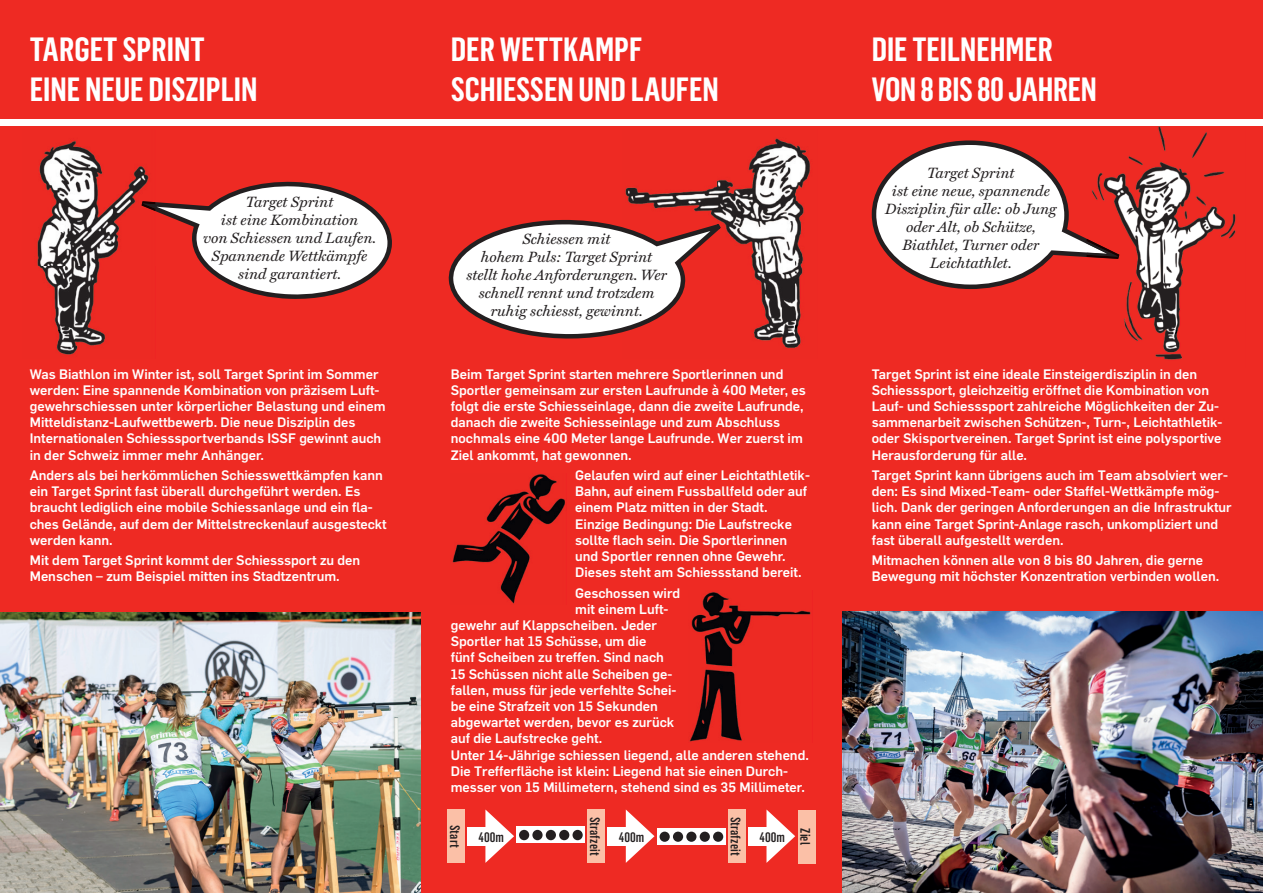
<style>
.page{position:relative;width:1263px;height:893px;background:#ee2a23}
.page>*{position:absolute;margin:0;border:0;box-sizing:border-box;transform-origin:0 0}
.t1{font:600 33px/39.6px "Flama Condensed";color:#fff}
.t2{font:italic 15px/18px "Miller Text";color:#231f20;text-align:center}
.t3{font:500 13.5px/16.2px "Flama";color:#fff}
.t4{font:500 13.5px "Flama Condensed";color:#231f20}
</style>
<div class="page">
<img style="left:625px;top:138px;width:186px;height:211px">
<svg style="left:872px;top:140px;width:214px;height:149px"></svg>
<div style="left:0;top:119px;width:1263px;height:6px;background:#fff"></div>
<img style="left:37px;top:141px;width:112px;height:214px">
<svg style="left:142px;top:181px;width:250px;height:119px"></svg>
<svg style="left:448px;top:216px;width:289px;height:124px"></svg>
<img style="left:0;top:612px;width:421px;height:281px">
<img style="left:452px;top:474px;width:114px;height:130px">
<img style="left:689px;top:592px;width:122px;height:150px">
<div style="left:467px;top:827px;width:18px;height:18px;background:#fff"></div>
<svg style="left:485px;top:809px;width:29px;height:54px"></svg>
<div style="left:517px;top:826px;width:68px;height:17px;background:#fff"></div>
<div style="left:519px;top:830px;width:10px;height:10px;background:#231f20;border-radius:50%"></div>
<div style="left:532px;top:830px;width:11px;height:10px;background:#231f20;border-radius:50%"></div>
<div style="left:546px;top:830px;width:10px;height:10px;background:#231f20;border-radius:50%"></div>
<div style="left:559px;top:830px;width:10px;height:10px;background:#231f20;border-radius:50%"></div>
<div style="left:572px;top:830px;width:11px;height:10px;background:#231f20;border-radius:50%"></div>
<div style="left:588px;top:809px;width:17px;height:54px;background:#fbc0a7"></div>
<div style="left:608px;top:827px;width:18px;height:18px;background:#fff"></div>
<svg style="left:626px;top:809px;width:28px;height:54px"></svg>
<div style="left:657px;top:828px;width:68px;height:17px;background:#fff"></div>
<div style="left:659px;top:832px;width:11px;height:10px;background:#231f20;border-radius:50%"></div>
<div style="left:673px;top:832px;width:10px;height:10px;background:#231f20;border-radius:50%"></div>
<div style="left:686px;top:832px;width:10px;height:10px;background:#231f20;border-radius:50%"></div>
<div style="left:700px;top:832px;width:10px;height:10px;background:#231f20;border-radius:50%"></div>
<div style="left:713px;top:832px;width:10px;height:10px;background:#231f20;border-radius:50%"></div>
<div style="left:448px;top:809px;width:17px;height:54px;background:#fbc0a7"></div>
<div style="left:728px;top:809px;width:18px;height:54px;background:#fbc0a7"></div>
<div style="left:798px;top:810px;width:17px;height:53px;background:#fbc0a7"></div>
<div style="left:748px;top:827px;width:18px;height:18px;background:#fff"></div>
<svg style="left:766px;top:809px;width:29px;height:54px"></svg>
<img style="left:1086px;top:125px;width:160px;height:235px">
<img style="left:1086px;top:239px;width:33px;height:20px">
<img style="left:1086px;top:241px;width:32px;height:16px">
<img style="left:842px;top:612px;width:421px;height:281px">
<h1 class="t1" style="left:30px;top:29px;width:229px">TARGET SPRINT<br>EINE NEUE DISZIPLIN</h1>
<p class="t2" style="left:203px;top:193px;width:174px">Target Sprint<br>ist eine Kombination<br>von Schiessen und Laufen.<br>Spannende Wettkämpfe sind garantiert.</p>
<p class="t3" style="left:30px;top:365px;width:357px">Was Biathlon im Winter ist, soll Target Sprint im Sommer werden: Eine spannende Kombination von präzisem Luft&shy;gewehrschiessen unter körperlicher Belastung und einem Mitteldistanz-Laufwettbewerb. Die neue Disziplin des Internationalen Schiesssportverbands ISSF gewinnt auch in der Schweiz immer mehr Anhänger.</p>
<p class="t3" style="left:30px;top:466px;width:358px">Anders als bei herkömmlichen Schiesswettkämpfen kann ein Target Sprint fast überall durchgeführt werden. Es braucht lediglich eine mobile Schiessanlage und ein fla&shy;ches Gelände, auf dem der Mittelstreckenlauf ausgesteckt werden kann.</p>
<p class="t3" style="left:30px;top:551px;width:332px">Mit dem Target Sprint kommt der Schiesssport zu den<br>Menschen – zum Beispiel mitten ins Stadtzentrum.</p>
<h1 class="t1" style="left:451px;top:29px;width:270px">DER WETTKAMPF<br>SCHIESSEN UND LAUFEN</h1>
<p class="t2" style="left:466px;top:231px;width:202px">Schiessen mit<br>hohem Puls: Target Sprint stellt hohe Anforderungen. Wer schnell rennt und trotzdem ruhig schiesst, gewinnt.</p>
<p class="t3" style="left:451px;top:365px;width:357px">Beim Target Sprint starten mehrere Sportlerinnen und Sportler gemeinsam zur ersten Laufrunde à 400 Meter, es folgt die erste Schiesseinlage, dann die zweite Laufrunde, danach die zweite Schiesseinlage und zum Abschluss nochmals eine 400 Meter lange Laufrunde. Wer zuerst im Ziel ankommt, hat gewonnen.</p>
<p class="t3" style="left:575px;top:466px;width:236px">Gelaufen wird auf einer Leicht athletik-Bahn, auf einem Fussballfeld oder auf einem Platz mitten in der Stadt.<br>Einzige Bedingung: Die Laufstrecke sollte flach sein. Die Sportlerinnen und Sportler rennen ohne Gewehr.<br>Dieses steht am Schiessstand bereit.</p>
<p class="t3" style="left:575px;top:584px;width:107px">Geschossen wird</p>
<p class="t3" style="left:575px;top:600px;width:95px">mit einem Luft-</p>
<p class="t3" style="left:451px;top:616px;width:208px">gewehr auf Klappscheiben. Jeder</p>
<p class="t3" style="left:451px;top:632px;width:197px">Sportler hat 15 Schüsse, um die</p>
<p class="t3" style="left:451px;top:648px;width:215px">fünf Scheiben zu treffen. Sind nach</p>
<p class="t3" style="left:451px;top:665px;width:223px">15 Schüssen nicht alle Scheiben ge-</p>
<p class="t3" style="left:451px;top:681px;width:227px">fallen, muss für jede verfehlte Schei-</p>
<p class="t3" style="left:451px;top:697px;width:209px">be eine Strafzeit von 15 Sekunden</p>
<p class="t3" style="left:451px;top:713px;width:225px">abgewartet werden, bevor es zurück</p>
<p class="t3" style="left:451px;top:729px;width:153px">auf die Laufstrecke geht.</p>
<p class="t3" style="left:451px;top:746px;width:360px">Unter 14-Jährige schiessen liegend, alle anderen stehend.</p>
<p class="t3" style="left:451px;top:762px;width:339px">Die Trefferfläche ist klein: Liegend hat sie einen Durch-</p>
<p class="t3" style="left:451px;top:778px;width:356px">messer von 15 Millimetern, stehend sind es 35 Millimeter.</p>
<p class="t4" style="left:478px;top:828px;width:27px">400m</p>
<p class="t4" style="left:463px;top:825px;width:24px;rotate:90deg">Start</p>
<p class="t4" style="left:744px;top:817px;width:40px;rotate:90deg">Strafzeit</p>
<p class="t4" style="left:814px;top:828px;width:18px;rotate:90deg">Ziel</p>
<p class="t4" style="left:603px;top:817px;width:40px;rotate:90deg">Strafzeit</p>
<p class="t4" style="left:619px;top:828px;width:27px">400m</p>
<p class="t4" style="left:760px;top:828px;width:27px">400m</p>
<h1 class="t1" style="left:872px;top:29px;width:226px">DIE TEILNEHMER<br>VON 8 BIS 80 JAHREN</h1>
<p class="t2" style="left:885px;top:164px;width:173px">Target Sprint<br>ist eine neue, spannende<br>Disziplin für alle: ob Jung oder Alt, ob Schütze,<br>Biathlet, Turner oder<br>Leichtathlet.</p>
<p class="t3" style="left:872px;top:365px;width:352px">Target Sprint ist eine ideale Einsteigerdisziplin in den Schiesssport, gleichzeitig eröffnet die Kombination von Lauf- und Schiesssport zahlreiche Möglichkeiten der Zu&shy;sammenarbeit zwischen Schützen-, Turn-, Leichtathletik&shy;oder Skisportvereinen. Target Sprint ist eine polysportive Herausforderung für alle.</p>
<p class="t3" style="left:872px;top:466px;width:361px">Target Sprint kann übrigens auch im Team absolviert wer&shy;den: Es sind Mixed-Team- oder Staffel-Wettkämpfe mög&shy;lich. Dank der geringen Anforderungen an die Infrastruktur kann eine Target Sprint-Anlage rasch, unkompliziert und fast überall aufgestellt werden.</p>
<p class="t3" style="left:872px;top:551px;width:349px">Mitmachen können alle von 8 bis 80 Jahren, die gerne<br>Bewegung mit höchster Konzentration verbinden wollen.</p>
</div>
